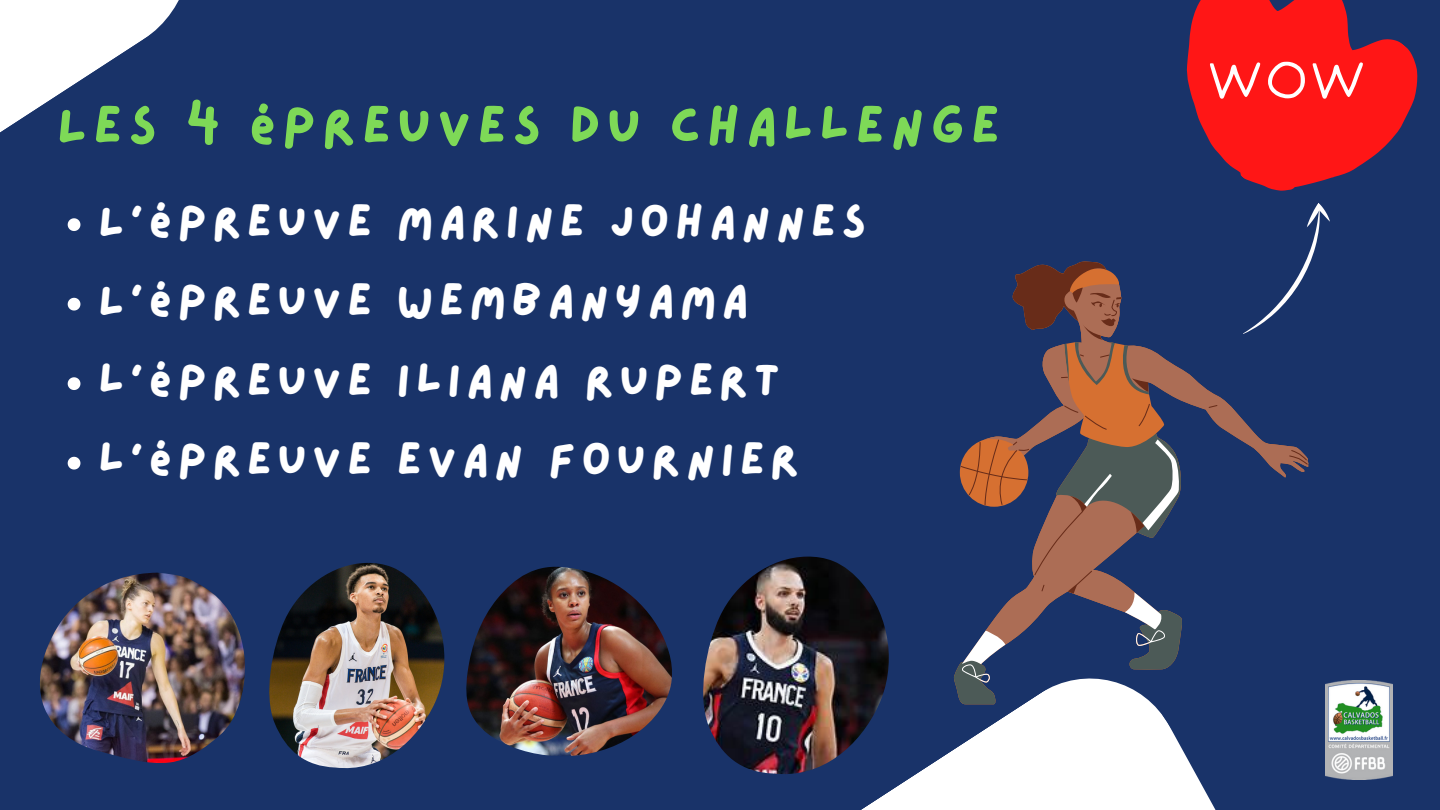
<style>
.page{position:relative;width:1440px;height:810px;background:#193369}
.page>*{position:absolute;margin:0;border:0;box-sizing:border-box;transform-origin:0 0}
.t1{font:53px "Lazydog";letter-spacing:.12em;color:#7ed957}
.t2{font:52px "Irene Florentina";color:#fff}
.t3{font:46px "Lazydog";letter-spacing:.12em;color:#fff}
</style>
<div class="page">
<svg style="left:0;top:0;width:179px;height:133px"></svg>
<svg style="left:961px;top:261px;width:347px;height:230px"></svg>
<svg style="left:962px;top:439px;width:218px;height:225px"></svg>
<svg style="left:861px;top:664px;width:355px;height:146px;fill:#fff"></svg>
<svg style="left:1186px;top:0;width:232px;height:191px;fill:#ff1616"></svg>
<svg style="left:1229px;top:203px;width:101px;height:140px"></svg>
<img style="left:40px;top:573px;width:205px;height:190px">
<img style="left:466px;top:566px;width:206px;height:190px">
<img style="left:269px;top:563px;width:176px;height:205px">
<img style="left:703px;top:557px;width:194px;height:217px">
<img style="left:1325px;top:680px;width:68px;height:99px">
<svg style="left:68px;top:218px;width:12px;height:13px"></svg>
<svg style="left:68px;top:298px;width:12px;height:13px"></svg>
<svg style="left:68px;top:377px;width:12px;height:13px"></svg>
<svg style="left:68px;top:457px;width:12px;height:13px"></svg>
<p class="t1" style="left:57px;top:100px;width:944px">LES 4 ÉPREUVES DU CHALLENGE</p>
<p class="t3" style="left:99px;top:199px;width:769px">L'ÉPREUVE MARINE JOHANNES</p>
<p class="t3" style="left:99px;top:278px;width:651px">L'ÉPREUVE WEMBANYAMA</p>
<p class="t3" style="left:99px;top:358px;width:683px">L'ÉPREUVE ILIANA RUPERT</p>
<p class="t3" style="left:99px;top:437px;width:702px">L'ÉPREUVE EVAN FOURNIER</p>
<p class="t2" style="left:1205px;top:48px;width:165px">WOW</p>
</div>
